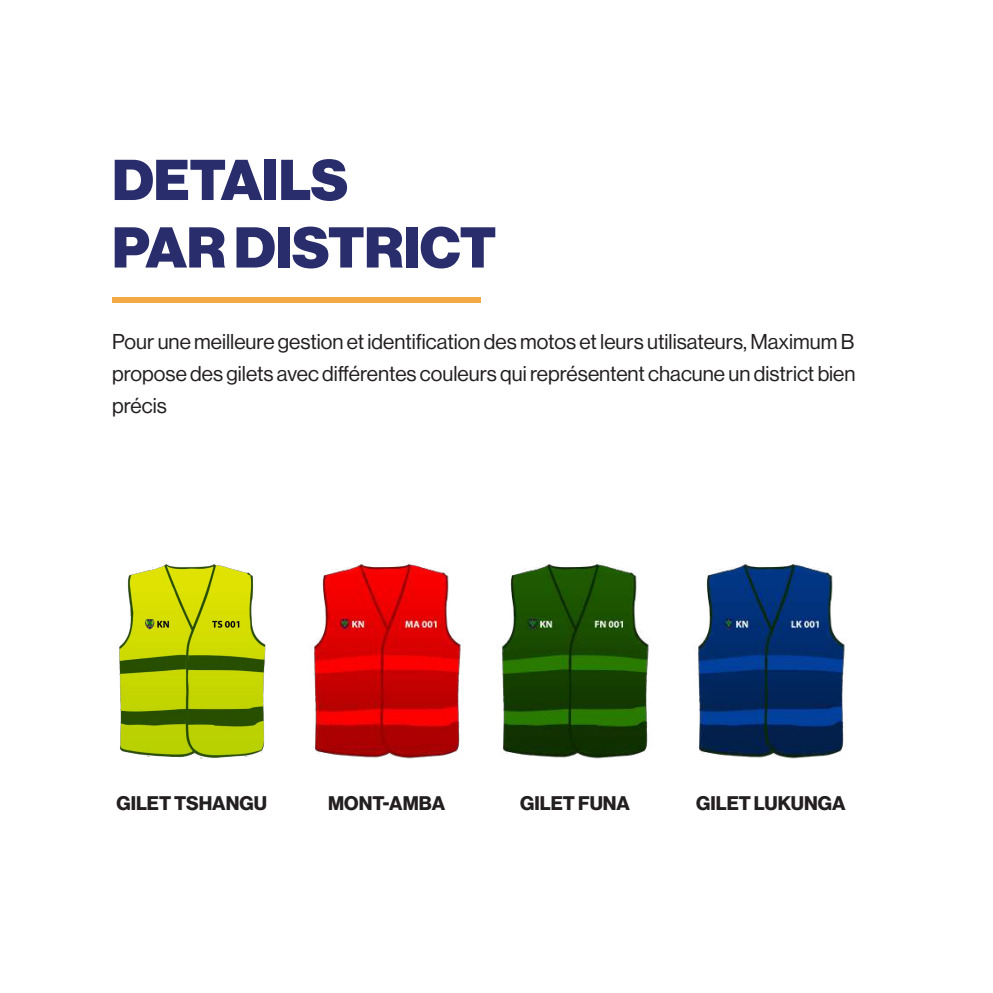
<style>
.page{position:relative;width:993px;height:993px;background:#fff}
.page>*{position:absolute;margin:0;border:0;box-sizing:border-box;transform-origin:0 0}
.t1{font:900 56.18px/67.5px "Neue Haas Display";color:#2a2d6b}
.t2{font:21px/32.2px "Neue Haas Display";color:#231f20;text-align:justify}
.t3{font:700 19.25px "Neue Haas Display";color:#231f20}
</style>
<div class="page">
<img style="left:502px;top:563px;width:147px;height:196px">
<img style="left:119px;top:562px;width:147px;height:197px">
<img style="left:314px;top:563px;width:147px;height:196px">
<img style="left:698px;top:563px;width:147px;height:196px">
<div style="left:112px;top:297px;width:368px;height:5px;background:#f3aa44"></div>
<h1 class="t1" style="left:112px;top:147px;width:385px">DETAILS<br>PAR DISTRICT</h1>
<p class="t2" style="left:112px;top:325px;width:744px">Pour une meilleure gestion et identification des motos et leurs utilisateurs, Maximum B propose des gilets avec différentes couleurs qui représentent chacune un district bien précis</p>
<p class="t3" style="left:116px;top:791px;width:152px">GILET TSHANGU</p>
<p class="t3" style="left:328px;top:791px;width:118px">MONT-AMBA</p>
<p class="t3" style="left:520px;top:791px;width:111px">GILET FUNA</p>
<p class="t3" style="left:696px;top:791px;width:151px">GILET LUKUNGA</p>
</div>
